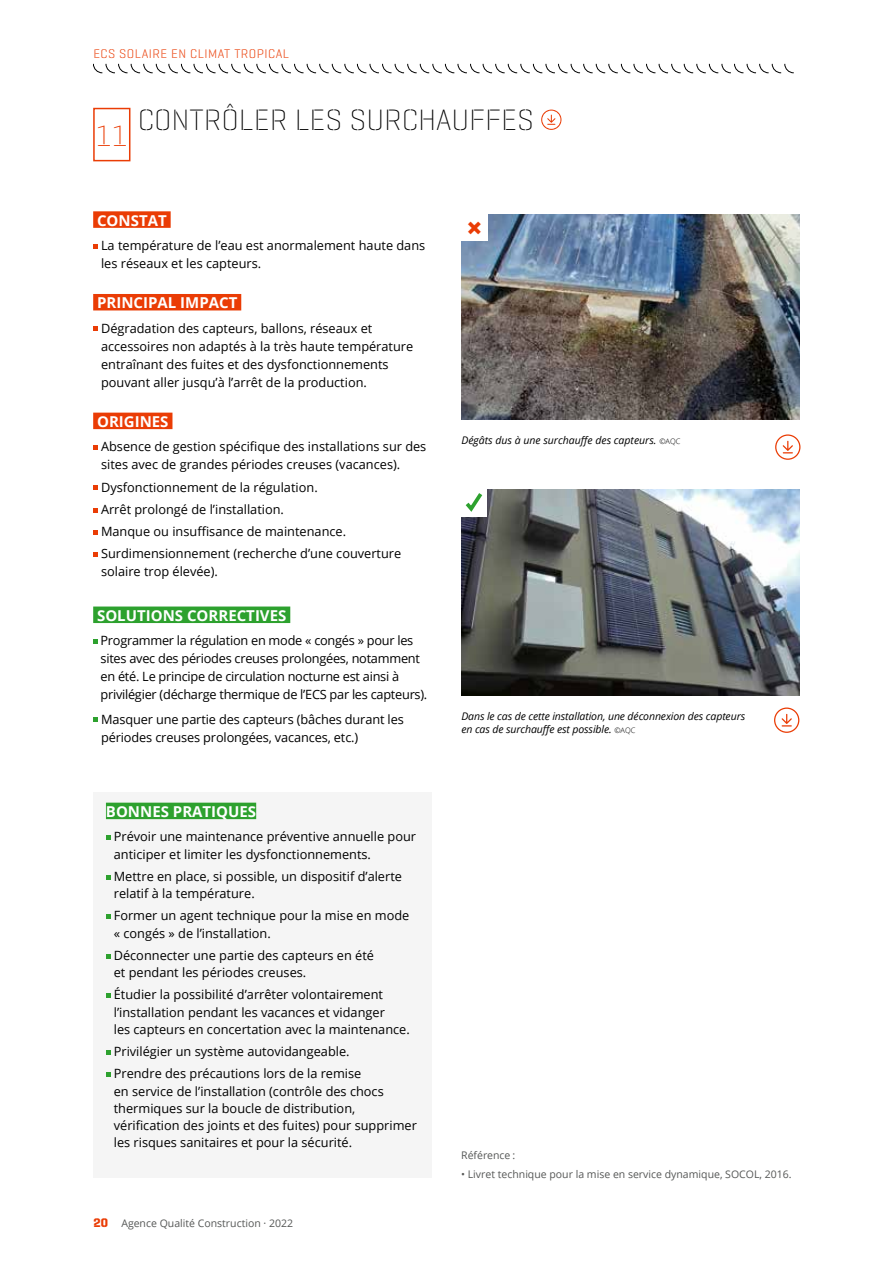
<style>
.page{position:relative;width:893px;height:1263px;background:#fff}
.page>*{position:absolute;margin:0;border:0;box-sizing:border-box;transform-origin:0 0}
.t1{font:30px "Geogrotesque Stencil B Ul";color:#000}
.t2{font:30px "Geogrotesque Stencil B Ul";color:#ea3c05}
.t3{font:800 28.5px "Open Sans";color:#ea3c05}
.t4{font:700 15px "Open Sans";color:#fff}
.t5{font:12.75px/17.2px "Open Sans";color:#000}
.t6{font:12.75px/18px "Open Sans";letter-spacing:-.02em;color:#000}
.t7{font:12.75px "Geogrotesque Stencil A Lg";letter-spacing:.04em;color:#ea3c05}
.t8{font:italic 10.5px/12.8px "Open Sans";letter-spacing:-.01em;color:#000}
.t9{font:10.5px "Open Sans";color:#555756}
.s1{font-family:"Geogrotesque Stencil A";font-weight:700;font-size:12.75px;color:#ea3c05}
.s2{font-weight:300;font-style:normal;font-size:7.5px}
</style>
<div class="page">
<div style="left:93px;top:108px;width:37px;height:53px;border:2px solid #ea3c05"></div>
<svg style="left:541px;top:110px;width:20px;height:20px"></svg>
<div style="left:93px;top:211px;width:78px;height:17px;background:#ea3c05"></div>
<div style="left:93px;top:294px;width:148px;height:16px;background:#ea3c05"></div>
<div style="left:93px;top:413px;width:79px;height:16px;background:#ea3c05"></div>
<div style="left:93px;top:606px;width:197px;height:17px;background:#2da12e"></div>
<svg style="left:93px;top:244px;width:5px;height:4px"></svg>
<svg style="left:93px;top:327px;width:5px;height:4px"></svg>
<svg style="left:93px;top:445px;width:5px;height:5px"></svg>
<svg style="left:93px;top:485px;width:5px;height:5px"></svg>
<svg style="left:93px;top:508px;width:5px;height:4px"></svg>
<svg style="left:93px;top:530px;width:5px;height:4px"></svg>
<svg style="left:93px;top:552px;width:5px;height:5px"></svg>
<svg style="left:93px;top:639px;width:5px;height:5px"></svg>
<svg style="left:93px;top:717px;width:5px;height:5px"></svg>
<div style="left:93px;top:793px;width:339px;height:385px;background:#f5f5f5"></div>
<div style="left:106px;top:803px;width:150px;height:16px;background:#2da12e"></div>
<svg style="left:106px;top:835px;width:4px;height:5px"></svg>
<svg style="left:106px;top:875px;width:4px;height:4px"></svg>
<svg style="left:106px;top:914px;width:4px;height:5px"></svg>
<svg style="left:106px;top:954px;width:4px;height:4px"></svg>
<svg style="left:106px;top:993px;width:4px;height:5px"></svg>
<svg style="left:106px;top:1050px;width:4px;height:4px"></svg>
<svg style="left:106px;top:1072px;width:4px;height:5px"></svg>
<img style="left:461px;top:214px;width:338px;height:205px">
<img style="left:461px;top:490px;width:338px;height:205px">
<div style="left:461px;top:490px;width:26px;height:26px;background:#fff"></div>
<svg style="left:465px;top:493px;width:18px;height:19px"></svg>
<svg style="left:774px;top:707px;width:25px;height:26px"></svg>
<svg style="left:775px;top:434px;width:25px;height:26px"></svg>
<div style="left:461px;top:214px;width:26px;height:26px;background:#fff"></div>
<svg style="left:93px;top:64px;width:701px;height:10px"></svg>
<p class="t7" style="left:93px;top:46px;width:197px">ECS SOLAIRE EN CLIMAT TROPICAL</p>
<h1 class="t2" style="left:96px;top:117px;width:33px">11</h1>
<h1 class="t1" style="left:138px;top:101px;width:398px">CONTRÔLER LES SURCHAUFFES</h1>
<p class="t4" style="left:97px;top:210px;width:71px">CONSTAT</p>
<p class="t5" style="left:101px;top:236px;width:326px;line-height:18px">La température de l’eau est anormalement haute dans les réseaux et les capteurs.</p>
<p class="t4" style="left:97px;top:292px;width:142px">PRINCIPAL IMPACT</p>
<p class="t5" style="left:101px;top:319px;width:314px;line-height:18px">Dégradation des capteurs, ballons, réseaux et accessoires non adaptés à la très haute température entraînant des fuites et des dysfonctionnements pouvant aller jusqu’à l’arrêt de la production.</p>
<p class="t4" style="left:97px;top:411px;width:73px">ORIGINES</p>
<p class="t5" style="left:101px;top:437px;width:327px;line-height:18px">Absence de gestion spécifique des installations sur des sites avec de grandes périodes creuses (vacances).</p>
<p class="t5" style="left:101px;top:475px;width:302px;line-height:22.2px">Dysfonctionnement de la régulation.<br>Arrêt prolongé de l’installation.<br>Manque ou insuffisance de maintenance.<br>Surdimensionnement (recherche d’une couverture</p>
<p class="t5" style="left:101px;top:563px;width:118px">solaire trop élevée).</p>
<p class="t4" style="left:97px;top:605px;width:191px">SOLUTIONS CORRECTIVES</p>
<p class="t6" style="left:101px;top:631px;width:328px">Programmer la régulation en mode « congés » pour les sites avec des périodes creuses prolongées, notamment en été. Le principe de circulation nocturne est ainsi à privilégier (décharge thermique de l’ECS par les capteurs).</p>
<p class="t5" style="left:101px;top:710px;width:304px;line-height:18px">Masquer une partie des capteurs (bâches durant les périodes creuses prolongées, vacances, etc.)</p>
<p class="t4" style="left:106px;top:801px;width:152px">BONNES PRATIQUES</p>
<p class="t5" style="left:114px;top:828px;width:304px">Prévoir une maintenance préventive annuelle pour anticiper et limiter les dysfonctionnements.</p>
<p class="t5" style="left:114px;top:867px;width:290px">Mettre en place, si possible, un dispositif d’alerte relatif à la température.</p>
<p class="t5" style="left:114px;top:907px;width:297px">Former un agent technique pour la mise en mode « congés » de l’installation.</p>
<p class="t5" style="left:114px;top:946px;width:262px">Déconnecter une partie des capteurs en été et pendant les périodes creuses.</p>
<p class="t5" style="left:114px;top:986px;width:297px">Étudier la possibilité d’arrêter volontairement l’installation pendant les vacances et vidanger<br>les capteurs en concertation avec la maintenance.</p>
<p class="t5" style="left:114px;top:1040px;width:249px;line-height:22.2px">Privilégier un système autovidangeable.<br>Prendre des précautions lors de la remise</p>
<p class="t5" style="left:114px;top:1082px;width:305px">en service de l’installation (contrôle des chocs thermiques sur la boucle de distribution, vérification des joints et des fuites) pour supprimer les risques sanitaires et pour la sécurité.</p>
<p class="t9" style="left:94px;top:1216px;width:201px"><span class="s1">20</span> Agence Qualité Construction · 2022</p>
<h2 class="t3" style="left:466px;top:206px;width:18px">×</h2>
<p class="t8" style="left:461px;top:434px;width:221px">Dégâts dus à une surchauffe des capteurs. <span class="s2">©AQC</span></p>
<p class="t8" style="left:461px;top:710px;width:285px">Dans le cas de cette installation, une déconnexion des capteurs en cas de surchauffe est possible. <span class="s2">©AQC</span></p>
<p class="t9" style="left:461px;top:1148px;width:56px">Référence :</p>
<p class="t9" style="left:461px;top:1167px;width:332px">• Livret technique pour la mise en service dynamique, SOCOL, 2016.</p>
</div>
